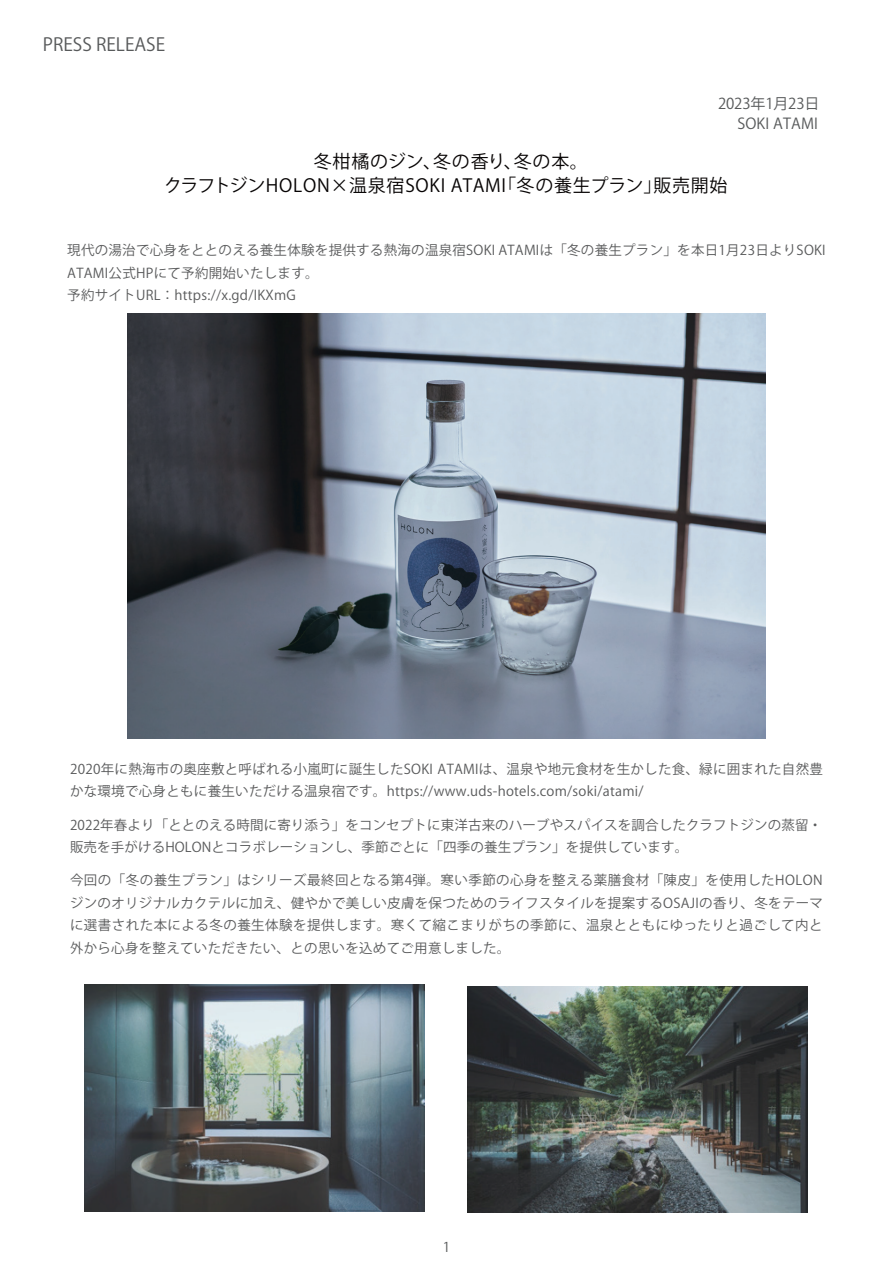
<style>
.page{position:relative;width:893px;height:1263px;background:#fff}
.page>*{position:absolute;margin:0;border:0;box-sizing:border-box;transform-origin:0 0}
.t1{font:18px/24px "Koz Go Pr 6 N";letter-spacing:.04em;color:#060303;text-align:center}
.t2{font:18px "Koz Go Pro";color:#585a5b}
.t3{font:15px/19.8px "Koz Go Pro";letter-spacing:-.01em;color:#585a5b;text-align:right}
.t4{font:13.5px/22.5px "Koz Go Pr 6 N";letter-spacing:.02em;color:#595a5b}
.t5{font:13.5px "Koz Go Pro";color:#585a5b}
</style>
<div class="page">
<img style="left:84px;top:985px;width:340px;height:226px">
<img style="left:468px;top:986px;width:340px;height:227px">
<img style="left:128px;top:313px;width:637px;height:425px">
<h1 class="t2" style="left:43px;top:33px;width:124px">PRESS RELEASE</h1>
<p class="t3" style="left:718px;top:94px;width:103px">2023年1月23日<br>SOKI ATAMI</p>
<h1 class="t1" style="left:164px;top:149px;width:565px">冬柑橘のジン、冬の香り、冬の本。<br>クラフトジンHOLON×温泉宿SOKI ATAMI「冬の養生プラン」販売開始</h1>
<p class="t4" style="left:67px;top:239px;width:760px">現代の湯治で心身をととのえる養生体験を提供する熱海の温泉宿SOKI ATAMIは「冬の養生プラン」を本日1月23日よりSOKI<br>ATAMI公式HPにて予約開始いたします。<br>予約サイトURL：https://x.gd/IKXmG</p>
<p class="t4" style="left:70px;top:758px;width:754px">2020年に熱海市の奥座敷と呼ばれる小嵐町に誕生したSOKI ATAMIは、温泉や地元食材を生かした食、緑に囲まれた自然豊かな環境で心身ともに養生いただける温泉宿です。https://www.uds-hotels.com/soki/atami/</p>
<p class="t4" style="left:70px;top:814px;width:754px">2022年春より「ととのえる時間に寄り添う」をコンセプトに東洋古来のハーブやスパイスを調合したクラフトジンの蒸留・販売を手がけるHOLONとコラボレーションし、季節ごとに「四季の養生プラン」を提供しています。</p>
<p class="t4" style="left:70px;top:869px;width:755px;text-align:justify">今回の「冬の養生プラン」はシリーズ最終回となる第4弾。寒い季節の心身を整える薬膳食材「陳皮」を使用したHOLONジンのオリジナルカクテルに加え、健やかで美しい皮膚を保つためのライフスタイルを提案するOSAJIの香り、冬をテーマに選書された本による冬の養生体験を提供します。寒くて縮こまりがちの季節に、温泉とともにゆったりと過ごして内と外から心身を整えていただきたい、との思いを込めてご用意しました。</p>
<p class="t5" style="left:443px;top:1238px;width:9px">1</p>
</div>
